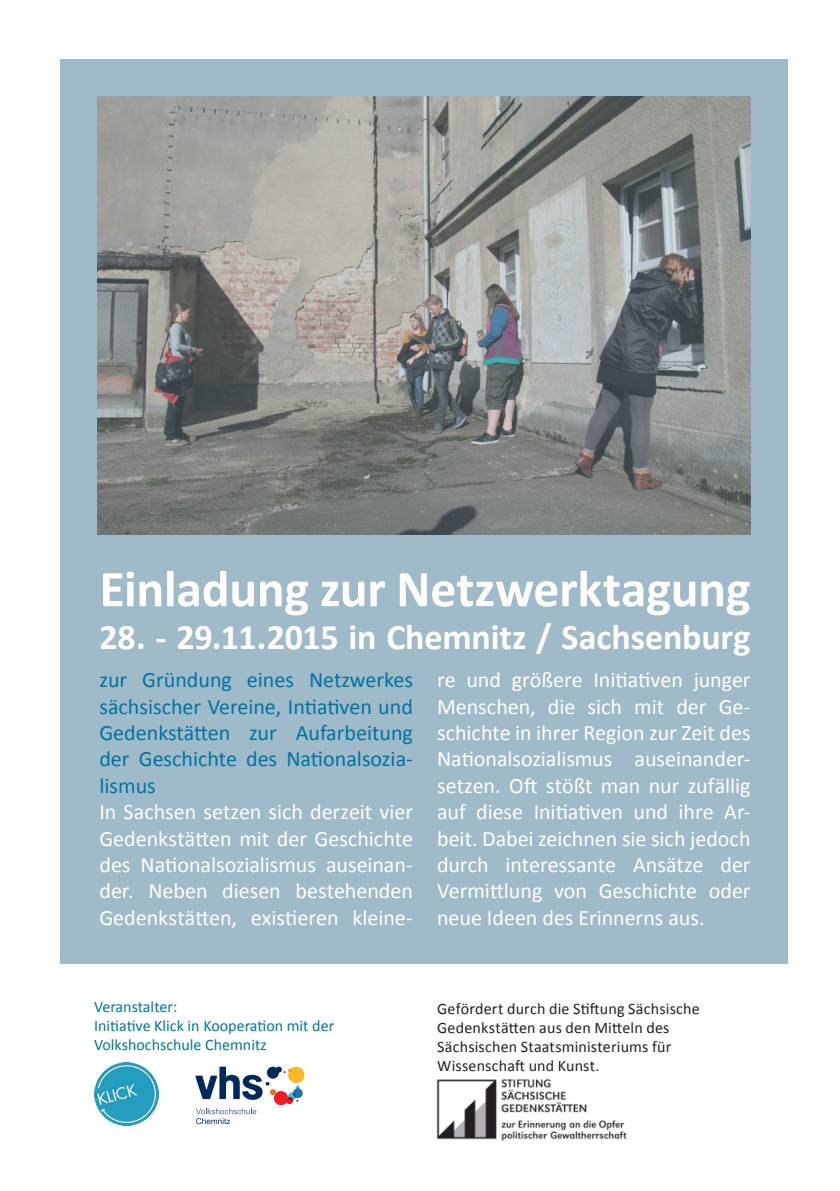
<style>
.page{position:relative;width:840px;height:1191px;background:#fff}
.page>*{position:absolute;margin:0;border:0;box-sizing:border-box;transform-origin:0 0}
.t1{font:700 52px "Calibri";letter-spacing:-.005em;color:#fff}
.t2{font:700 36px "Calibri";letter-spacing:-.005em;color:#fff}
.t3{font:22px/26.4px "Calibri";color:#fff;text-align:justify}
.t4{font:22px/26.4px "Calibri";color:#0075a1;text-align:justify}
.t5{font:16px/19.2px "Calibri";letter-spacing:.01em;color:#231f20}
.t6{font:16px/19.2px "Calibri";color:#0075a1}
</style>
<div class="page">
<div style="left:60px;top:60px;width:727px;height:904px;background:#9fbac8"></div>
<img style="left:436px;top:1079px;width:191px;height:63px">
<img style="left:95px;top:1062px;width:63px;height:63px">
<svg style="left:195px;top:1066px;width:109px;height:58px"></svg>
<img style="left:97px;top:96px;width:653px;height:439px">
<h1 class="t1" style="left:99px;top:556px;width:652px">Einladung zur Netzwerktagung</h1>
<h2 class="t2" style="left:99px;top:615px;width:652px">28. - 29.11.2015 in Chemnitz / Sachsenburg</h2>
<p class="t4" style="left:99px;top:665px;width:315px">zur Gründung eines Netzwerkes sächsischer Vereine, Intiativen und Gedenkstätten zur Aufarbeitung der Geschichte des Nationalsozia&shy;lismus</p>
<p class="t3" style="left:99px;top:797px;width:315px">In Sachsen setzen sich derzeit vier Gedenkstätten mit der Geschichte des Nationalsozialismus auseinan&shy;der. Neben diesen bestehenden Gedenkstätten, existieren kleine-</p>
<p class="t3" style="left:437px;top:665px;width:315px">re und größere Initiativen junger Menschen, die sich mit der Ge&shy;schichte in ihrer Region zur Zeit des Nationalsozialismus auseinander&shy;setzen. Oft stößt man nur zufällig auf diese Initiativen und ihre Ar&shy;beit. Dabei zeichnen sie sich jedoch durch interessante Ansätze der Vermittlung von Geschichte oder neue Ideen des Erinnerns aus.</p>
<p class="t6" style="left:94px;top:996px;width:241px">Veranstalter:<br>Initiative Klick in Kooperation mit der<br>Volkshochschule Chemnitz</p>
<p class="t5" style="left:437px;top:997px;width:264px">Gefördert durch die Stiftung Sächsische Gedenkstätten aus den Mitteln des Sächsischen Staatsministeriums für Wissenschaft und Kunst.</p>
</div>
